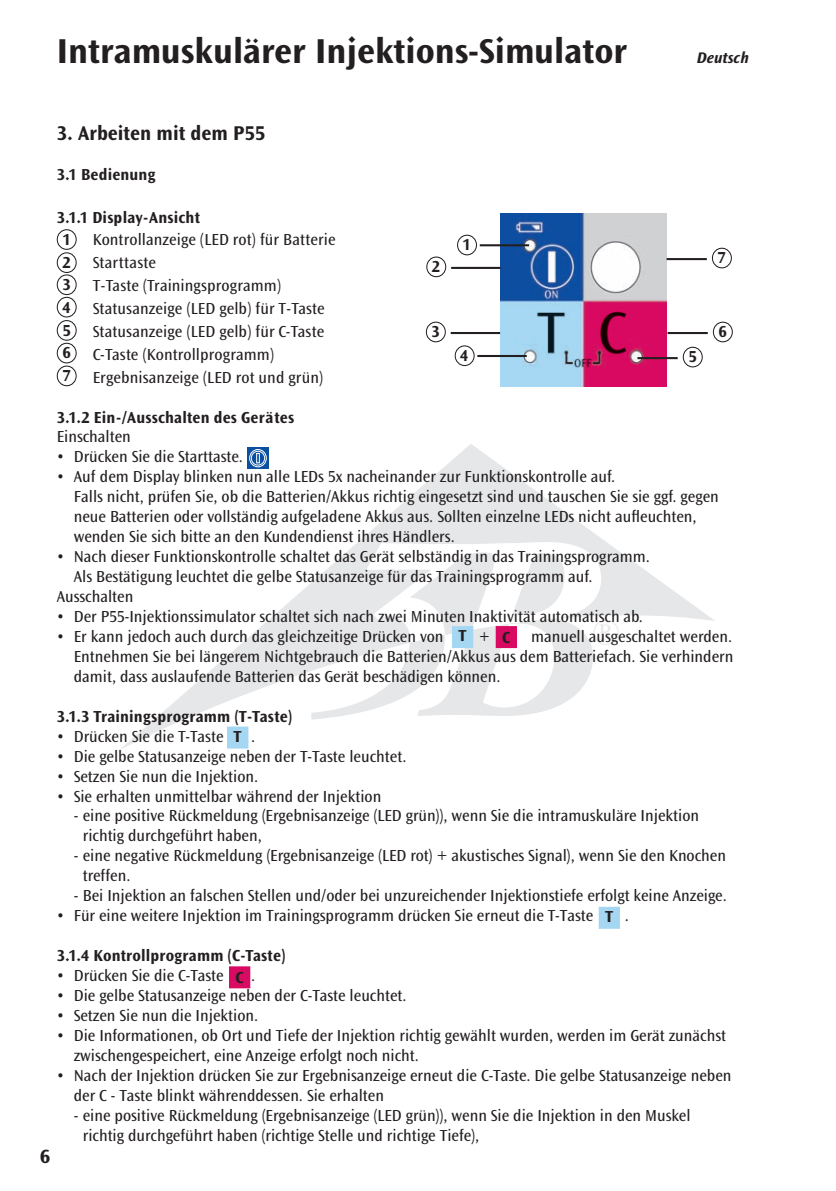
<style>
.page{position:relative;width:836px;height:1191px;background:#fff}
.page>*{position:absolute;margin:0;border:0;box-sizing:border-box;transform-origin:0 0}
.t1{font:36.2px "Perpetua";color:#e6e7e9}
.t2{font:700 36px "Ocean Sans";color:#231f20}
.t3{font:700 20.8px "Ocean Sans";color:#231f20;scale:.96 1}
.t4{font:700 20px "Ocean Sans";color:#231f20}
.t5{font:16.6px/20px "Ocean Sans";color:#231f20;scale:.96 1}
.t6{font:700 16.6px/22.8px "Ocean Sans";letter-spacing:.015em;color:#231f20;text-align:justify;scale:.96 1}
.t7{font:italic 700 16px "Ocean Sans";color:#231f20}
</style>
<div class="page">
<svg style="left:120px;top:444px;width:595px;height:306px"></svg>
<svg style="left:311px;top:542px;width:289px;height:177px"></svg>
<img style="left:500px;top:213px;width:166px;height:173px">
<div style="left:457px;top:235px;width:19px;height:20px;border:1px solid #231f20;border-radius:50%"></div>
<hr style="left:479px;top:244px;width:50px;height:2px;background:#231f20">
<div style="left:426px;top:256px;width:20px;height:21px;border:1px solid #231f20;border-radius:50%"></div>
<hr style="left:451px;top:267px;width:49px;height:2px;background:#231f20">
<div style="left:425px;top:322px;width:20px;height:20px;border:1px solid #231f20;border-radius:50%"></div>
<hr style="left:450px;top:332px;width:50px;height:2px;background:#231f20">
<div style="left:454px;top:345px;width:20px;height:21px;border:1px solid #231f20;border-radius:50%"></div>
<hr style="left:477px;top:355px;width:49px;height:2px;background:#231f20">
<div style="left:711px;top:248px;width:20px;height:20px;border:1px solid #231f20;border-radius:50%"></div>
<hr style="left:666px;top:258px;width:40px;height:2px;background:#231f20">
<div style="left:712px;top:322px;width:20px;height:20px;border:1px solid #231f20;border-radius:50%"></div>
<hr style="left:667px;top:332px;width:40px;height:2px;background:#231f20">
<div style="left:682px;top:347px;width:20px;height:20px;border:1px solid #231f20;border-radius:50%"></div>
<hr style="left:637px;top:357px;width:40px;height:2px;background:#231f20">
<div style="left:57px;top:229px;width:20px;height:21px;border:1px solid #231f20;border-radius:50%"></div>
<div style="left:57px;top:252px;width:20px;height:21px;border:1px solid #231f20;border-radius:50%"></div>
<div style="left:57px;top:274px;width:20px;height:21px;border:1px solid #231f20;border-radius:50%"></div>
<div style="left:57px;top:297px;width:20px;height:20px;border:1px solid #231f20;border-radius:50%"></div>
<div style="left:57px;top:320px;width:20px;height:21px;border:1px solid #231f20;border-radius:50%"></div>
<div style="left:57px;top:343px;width:20px;height:20px;border:1px solid #231f20;border-radius:50%"></div>
<div style="left:57px;top:365px;width:20px;height:21px;border:1px solid #231f20;border-radius:50%"></div>
<div style="left:452px;top:626px;width:20px;height:21px;background:#a5d6f2"></div>
<div style="left:452px;top:626px;width:21px;height:22px;border:1px solid #a5d6f2"></div>
<div style="left:496px;top:626px;width:20px;height:21px;background:#d80a61"></div>
<div style="left:495px;top:626px;width:21px;height:22px;border:1px solid #d80a61"></div>
<svg style="left:247px;top:447px;width:21px;height:22px"></svg>
<div style="left:249px;top:449px;width:17px;height:18px;border:1px solid #fff;border-radius:50%"></div>
<div style="left:251px;top:451px;width:14px;height:14px;border:1px solid #fff;border-radius:50%"></div>
<svg style="left:256px;top:453px;width:3px;height:10px"></svg>
<div style="left:227px;top:727px;width:21px;height:21px;background:#a5d6f2"></div>
<div style="left:227px;top:726px;width:21px;height:22px;border:1px solid #a5d6f2"></div>
<div style="left:599px;top:907px;width:20px;height:21px;background:#a5d6f2"></div>
<div style="left:598px;top:907px;width:21px;height:21px;border:1px solid #a5d6f2"></div>
<div style="left:229px;top:966px;width:20px;height:21px;background:#d80a61"></div>
<div style="left:229px;top:966px;width:21px;height:22px;border:1px solid #d80a61"></div>
<h2 class="t2" style="left:57px;top:31px;width:571px">Intramuskulärer Injektions-Simulator</h2>
<p class="t7" style="left:696px;top:49px;width:53px">Deutsch</p>
<p class="t3" style="left:57px;top:122px;width:218px">3. Arbeiten mit dem P55</p>
<p class="t6" style="left:57px;top:163px;width:104px">3.1 Bedienung</p>
<p class="t6" style="left:57px;top:206px;width:151px">3.1.1 Display-Ansicht</p>
<p class="t5" style="left:93px;top:229px;width:254px;line-height:22.8px">Kontrollanzeige (LED rot) für Batterie<br>Starttaste<br>T-Taste (Trainingsprogramm)<br>Statusanzeige (LED gelb) für T-Taste<br>Statusanzeige (LED gelb) für C-Taste<br>C-Taste (Kontrollprogramm)<br>Ergebnisanzeige (LED rot und grün)</p>
<p class="t6" style="left:57px;top:406px;width:248px">3.1.2 Ein-/Ausschalten des Gerätes</p>
<p class="t5" style="left:57px;top:427px;width:79px">Einschalten</p>
<p class="t5" style="left:57px;top:447px;width:195px">• Drücken Sie die Starttaste.</p>
<p class="t5" style="left:74px;top:467px;width:673px;text-indent:-17px">• Auf dem Display blinken nun alle LEDs 5x nacheinander zur Funktionskontrolle auf.<br>Falls nicht, prüfen Sie, ob die Batterien/Akkus richtig eingesetzt sind und tauschen Sie sie ggf. gegen neue Batterien oder vollständig aufgeladene Akkus aus. Sollten einzelne LEDs nicht aufleuchten, wenden Sie sich bitte an den Kundendienst ihres Händlers.</p>
<p class="t5" style="left:57px;top:547px;width:619px">• Nach dieser Funktionskontrolle schaltet das Gerät selbständig in das Trainingsprogramm.</p>
<p class="t5" style="left:74px;top:567px;width:541px">Als Bestätigung leuchtet die gelbe Statusanzeige für das Trainingsprogramm auf.</p>
<p class="t5" style="left:57px;top:587px;width:81px">Ausschalten</p>
<p class="t5" style="left:57px;top:607px;width:611px">• Der P55-Injektionssimulator schaltet sich nach zwei Minuten Inaktivität automatisch ab.</p>
<p class="t5" style="left:57px;top:626px;width:404px">• Er kann jedoch auch durch das gleichzeitige Drücken von</p>
<p class="t5" style="left:479px;top:626px;width:13px">+</p>
<p class="t6" style="left:62px;top:228px;width:10px">1<br>2<br>3<br>4<br>5<br>6<br>7</p>
<p class="t6" style="left:462px;top:234px;width:10px">1</p>
<p class="t6" style="left:717px;top:247px;width:10px">7</p>
<p class="t6" style="left:431px;top:255px;width:10px">2</p>
<p class="t6" style="left:431px;top:321px;width:10px">3</p>
<p class="t6" style="left:718px;top:321px;width:10px">6</p>
<p class="t6" style="left:460px;top:344px;width:10px">4</p>
<p class="t6" style="left:688px;top:346px;width:10px">5</p>
<h1 class="t1" style="left:592px;top:615px;width:29px">®</h1>
<p class="t5" style="left:74px;top:626px;width:688px;text-align:justify;text-indent:457px">manuell ausgeschaltet werden.<br>Entnehmen Sie bei längerem Nichtgebrauch die Batterien/Akkus aus dem Batteriefach. Sie verhindern damit, dass auslaufende Batterien das Gerät beschädigen können.</p>
<p class="t6" style="left:57px;top:705px;width:247px">3.1.3 Trainingsprogramm (T-Taste)</p>
<p class="t5" style="left:57px;top:726px;width:175px">• Drücken Sie die T-Taste</p>
<p class="t5" style="left:251px;top:726px;width:6px">.</p>
<p class="t5" style="left:57px;top:746px;width:365px">• Die gelbe Statusanzeige neben der T-Taste leuchtet.</p>
<p class="t5" style="left:57px;top:766px;width:211px">• Setzen Sie nun die Injektion.</p>
<p class="t5" style="left:57px;top:786px;width:339px">• Sie erhalten unmittelbar während der Injektion</p>
<p class="t5" style="left:83px;top:806px;width:643px;text-indent:-9px">- eine positive Rückmeldung (Ergebnisanzeige (LED grün)), wenn Sie die intramuskuläre Injektion richtig durchgeführt haben,</p>
<p class="t5" style="left:83px;top:846px;width:671px;text-indent:-9px">- eine negative Rückmeldung (Ergebnisanzeige (LED rot) + akustisches Signal), wenn Sie den Knochen treffen.</p>
<p class="t5" style="left:74px;top:886px;width:681px">- Bei Injektion an falschen Stellen und/oder bei unzureichender Injektionstiefe erfolgt keine Anzeige.</p>
<p class="t5" style="left:57px;top:906px;width:560px">• Für eine weitere Injektion im Trainingsprogramm drücken Sie erneut die T-Taste</p>
<p class="t5" style="left:624px;top:906px;width:6px">.</p>
<p class="t6" style="left:57px;top:944px;width:240px">3.1.4 Kontrollprogramm (C-Taste)</p>
<p class="t5" style="left:57px;top:965px;width:175px">• Drücken Sie die C-Taste</p>
<p class="t5" style="left:251px;top:965px;width:6px">.</p>
<p class="t5" style="left:57px;top:985px;width:366px">• Die gelbe Statusanzeige neben der C-Taste leuchtet.</p>
<p class="t5" style="left:57px;top:1005px;width:211px">• Setzen Sie nun die Injektion.</p>
<p class="t5" style="left:74px;top:1025px;width:680px;text-indent:-17px">• Die Informationen, ob Ort und Tiefe der Injektion richtig gewählt wurden, werden im Gerät zunächst zwischengespeichert, eine Anzeige erfolgt noch nicht.</p>
<p class="t5" style="left:74px;top:1065px;width:686px;text-indent:-17px">• Nach der Injektion drücken Sie zur Ergebnisanzeige erneut die C-Taste. Die gelbe Statusanzeige neben der C - Taste blinkt währenddessen. Sie erhalten</p>
<p class="t5" style="left:83px;top:1105px;width:634px;text-indent:-9px">- eine positive Rückmeldung (Ergebnisanzeige (LED grün)), wenn Sie die Injektion in den Muskel richtig durchgeführt haben (richtige Stelle und richtige Tiefe),</p>
<p class="t6" style="left:458px;top:624px;width:10px">T</p>
<p class="t6" style="left:501px;top:626px;width:10px">C</p>
<p class="t6" style="left:233px;top:725px;width:10px">T</p>
<p class="t6" style="left:604px;top:905px;width:10px">T</p>
<p class="t6" style="left:235px;top:966px;width:10px">C</p>
<p class="t4" style="left:40px;top:1145px;width:12px">6</p>
</div>
